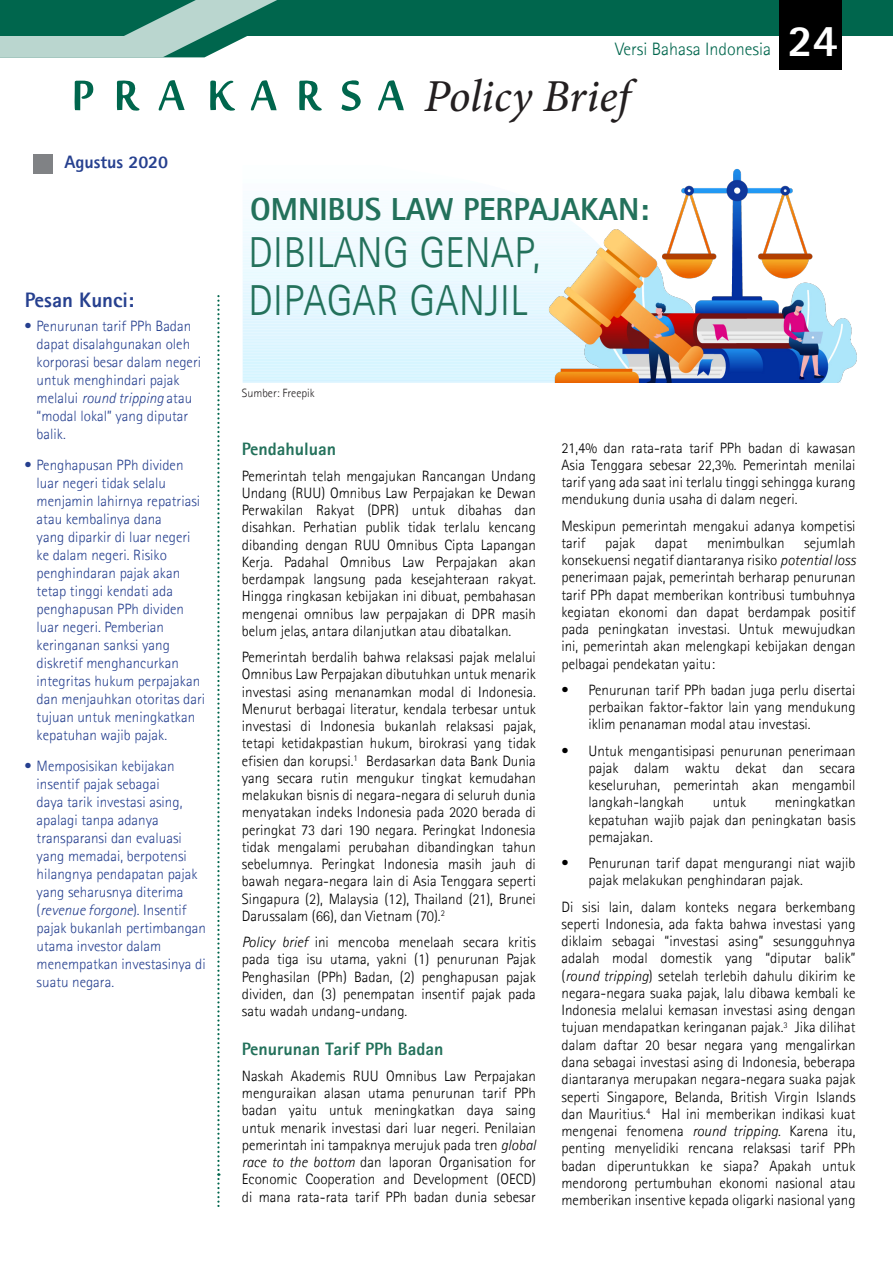
<style>
.page{position:relative;width:893px;height:1263px;background:#fff}
.page>*{position:absolute;margin:0;border:0;box-sizing:border-box;transform-origin:0 0}
.t1{font:italic 45px "Adobe Hebrew";letter-spacing:-.005em;color:#231f20}
.t2{font:800 45px "Agfa Rotis Sans Serif";color:#fff}
.t3{font:300 43.35px/47.1px "Agfa Rotis Sans Serif";color:#23715b}
.t4{font:800 31.95px "Agfa Rotis Sans Serif";color:#23715b}
.t5{font:800 21px "Agfa Rotis Sans Serif";color:#26408f}
.Heading1{font:800 18px "Agfa Rotis Sans Serif";color:#23715b}
.t6{font:300 18px "Agfa Rotis Sans Serif";color:#00664d}
.t7{font:800 18px "Agfa Rotis Sans Serif";color:#26408f}
.t8{font:300 15px/17.2px "Agfa Rotis Sans Serif";color:#000;text-align:justify}
.t9{font:300 15px/18px "Agfa Rotis Sans Serif";color:#26408f}
.t10{font:300 12px "Agfa Rotis Sans Serif";color:#231f20}
.s1{font-style:italic}
</style>
<div class="page">
<svg style="left:243px;top:219px;width:598px;height:164px"></svg>
<div style="left:277px;top:0;width:616px;height:36px;background:#00664d"></div>
<svg style="left:0;top:0;width:277px;height:57px"></svg>
<div style="left:779px;top:0;width:63px;height:69px;background:#000"></div>
<svg style="left:74px;top:80px;width:330px;height:31px"></svg>
<div style="left:34px;top:154px;width:19px;height:20px;background:#808285"></div>
<svg style="left:217px;top:296px;width:3px;height:911px"></svg>
<img style="left:544px;top:169px;width:313px;height:213px">
<p class="t7" style="left:64px;top:150px;width:105px">Agustus 2020</p>
<h3 class="t5" style="left:25px;top:287px;width:111px">Pesan Kunci:</h3>
<p class="t9" style="left:37px;top:317px;width:166px;text-indent:-12px">• Penurunan tarif PPh Badan dapat disalahgunakan oleh korporasi besar dalam negeri untuk menghindari pajak melalui <span class="s1">round tripping</span> atau “modal lokal” yang diputar balik.</p>
<p class="t9" style="left:37px;top:456px;width:170px;text-indent:-12px">• Penghapusan PPh dividen luar negeri tidak selalu menjamin lahirnya repatriasi atau kembalinya dana<br>yang diparkir di luar negeri ke dalam negeri. Risiko penghindaran pajak akan tetap tinggi kendati ada penghapusan PPh dividen luar negeri. Pemberian keringanan sanksi yang diskretif menghancurkan integritas hukum perpajakan dan menjauhkan otoritas dari tujuan untuk meningkatkan kepatuhan wajib pajak.</p>
<p class="t9" style="left:37px;top:757px;width:171px;text-indent:-12px">• Memposisikan kebijakan insentif pajak sebagai<br>daya tarik investasi asing, apalagi tanpa adanya transparansi dan evaluasi yang memadai, berpotensi hilangnya pendapatan pajak yang seharusnya diterima (<span class="s1">revenue forgone</span>). Insentif pajak bukanlah pertimbangan utama investor dalam menempatkan investasinya di suatu negara.</p>
<p class="t6" style="left:615px;top:39px;width:157px">Versi Bahasa Indonesia</p>
<p class="t1" style="left:424px;top:69px;width:208px">Policy Brief</p>
<p class="t2" style="left:788px;top:12px;width:52px">24</p>
<p class="t4" style="left:250px;top:188px;width:400px">OMNIBUS LAW PERPAJAKAN:</p>
<p class="t3" style="left:248px;top:229px;width:294px">DIBILANG GENAP,<br>DIPAGAR GANJIL</p>
<p class="t10" style="left:242px;top:386px;width:74px">Sumber: Freepik</p>
<p class="Heading1" style="left:242px;top:437px;width:96px">Pendahuluan</p>
<p class="t8" style="left:242px;top:467px;width:296px">Pemerintah telah mengajukan Rancangan Undang Undang (RUU) Omnibus Law Perpajakan ke Dewan Perwakilan Rakyat (DPR) untuk dibahas dan disahkan. Perhatian publik tidak terlalu kencang dibanding dengan RUU Omnibus Cipta Lapangan Kerja. Padahal Omnibus Law Perpajakan akan berdampak langsung pada kesejahteraan rakyat.<br>Hingga ringkasan kebijakan ini dibuat, pembahasan mengenai omnibus law perpajakan di DPR masih belum jelas, antara dilanjutkan atau dibatalkan.</p>
<p class="t8" style="left:242px;top:648px;width:296px">Pemerintah berdalih bahwa relaksasi pajak melalui Omnibus Law Perpajakan dibutuhkan untuk menarik investasi asing menanamkan modal di Indonesia.<br>Menurut berbagai literatur, kendala terbesar untuk investasi di Indonesia bukanlah relaksasi pajak, tetapi ketidakpastian hukum, birokrasi yang tidak efisien dan korupsi.<sup>1</sup> Berdasarkan data Bank Dunia yang secara rutin mengukur tingkat kemudahan melakukan bisnis di negara-negara di seluruh dunia menyatakan indeks Indonesia pada 2020 berada di peringkat 73 dari 190 negara. Peringkat Indonesia tidak mengalami perubahan dibandingkan tahun sebelumnya. Peringkat Indonesia masih jauh di bawah negara-negara lain di Asia Tenggara seperti Singapura (2), Malaysia (12), Thailand (21), Brunei Darussalam (66), dan Vietnam (70).<sup>2</sup></p>
<p class="t8" style="left:242px;top:933px;width:296px"><span class="s1">Policy brief</span> ini mencoba menelaah secara kritis pada tiga isu utama, yakni (1) penurunan Pajak Penghasilan (PPh) Badan, (2) penghapusan pajak dividen, dan (3) penempatan insentif pajak pada satu wadah undang-undang.</p>
<p class="Heading1" style="left:242px;top:1037px;width:203px">Penurunan Tarif PPh Badan</p>
<p class="t8" style="left:242px;top:1067px;width:296px">Naskah Akademis RUU Omnibus Law Perpajakan menguraikan alasan utama penurunan tarif PPh badan yaitu untuk meningkatkan daya saing untuk menarik investasi dari luar negeri. Penilaian pemerintah ini tampaknya merujuk pada tren <span class="s1">global race to the bottom</span> dan laporan Organisation for Economic Cooperation and Development (OECD) di mana rata-rata tarif PPh badan dunia sebesar</p>
<p class="t8" style="left:561px;top:439px;width:296px">21,4% dan rata-rata tarif PPh badan di kawasan Asia Tenggara sebesar 22,3%. Pemerintah menilai tarif yang ada saat ini terlalu tinggi sehingga kurang mendukung dunia usaha di dalam negeri.</p>
<p class="t8" style="left:561px;top:517px;width:296px">Meskipun pemerintah mengakui adanya kompetisi tarif</p>
<p class="t8" style="left:561px;top:534px;width:296px;text-indent:243px">sejumlah konsekuensi negatif diantaranya risiko <span class="s1">potential loss </span>penerimaan pajak, pemerintah berharap penurunan tarif PPh dapat memberikan kontribusi tumbuhnya kegiatan ekonomi dan dapat berdampak positif pada peningkatan investasi. Untuk mewujudkan ini, pemerintah akan melengkapi kebijakan dengan pelbagai pendekatan yaitu:</p>
<p class="t8" style="left:588px;top:681px;width:269px;text-indent:-27px">• Penurunan tarif PPh badan juga perlu disertai perbaikan faktor-faktor lain yang mendukung iklim penanaman modal atau investasi.</p>
<p class="t8" style="left:588px;top:742px;width:269px;text-indent:-27px">• Untuk mengantisipasi penurunan penerimaan pajak dalam waktu dekat dan secara keseluruhan, pemerintah akan mengambil langkah-langkah</p>
<p class="t8" style="left:605px;top:534px;width:31px">pajak</p>
<p class="t8" style="left:655px;top:534px;width:34px">dapat</p>
<p class="t8" style="left:707px;top:534px;width:79px">menimbulkan</p>
<p class="t8" style="left:588px;top:794px;width:269px;text-indent:186px">meningkatkan kepatuhan wajib pajak dan peningkatan basis pemajakan.</p>
<p class="t8" style="left:588px;top:854px;width:269px;text-indent:-27px">• Penurunan tarif dapat mengurangi niat wajib pajak melakukan penghindaran pajak.</p>
<p class="t8" style="left:561px;top:898px;width:296px">Di sisi lain, dalam konteks negara berkembang seperti Indonesia, ada fakta bahwa investasi yang diklaim sebagai “investasi asing” sesungguhnya adalah modal domestik yang “diputar balik” (<span class="s1">round tripping</span>) setelah terlebih dahulu dikirim ke negara-negara suaka pajak, lalu dibawa kembali ke Indonesia melalui kemasan investasi asing dengan tujuan mendapatkan keringanan pajak.<sup>3</sup> Jika dilihat dalam daftar 20 besar negara yang mengalirkan dana sebagai investasi asing di Indonesia, beberapa diantaranya merupakan negara-negara suaka pajak seperti Singapore, Belanda, British Virgin Islands dan Mauritius.<sup>4</sup> Hal ini memberikan indikasi kuat mengenai fenomena <span class="s1">round tripping</span>. Karena itu, penting menyelidiki rencana relaksasi tarif PPh badan diperuntukkan ke siapa? Apakah untuk mendorong pertumbuhan ekonomi nasional atau memberikan insentive kepada oligarki nasional yang</p>
<p class="t8" style="left:713px;top:794px;width:35px">untuk</p>
</div>
